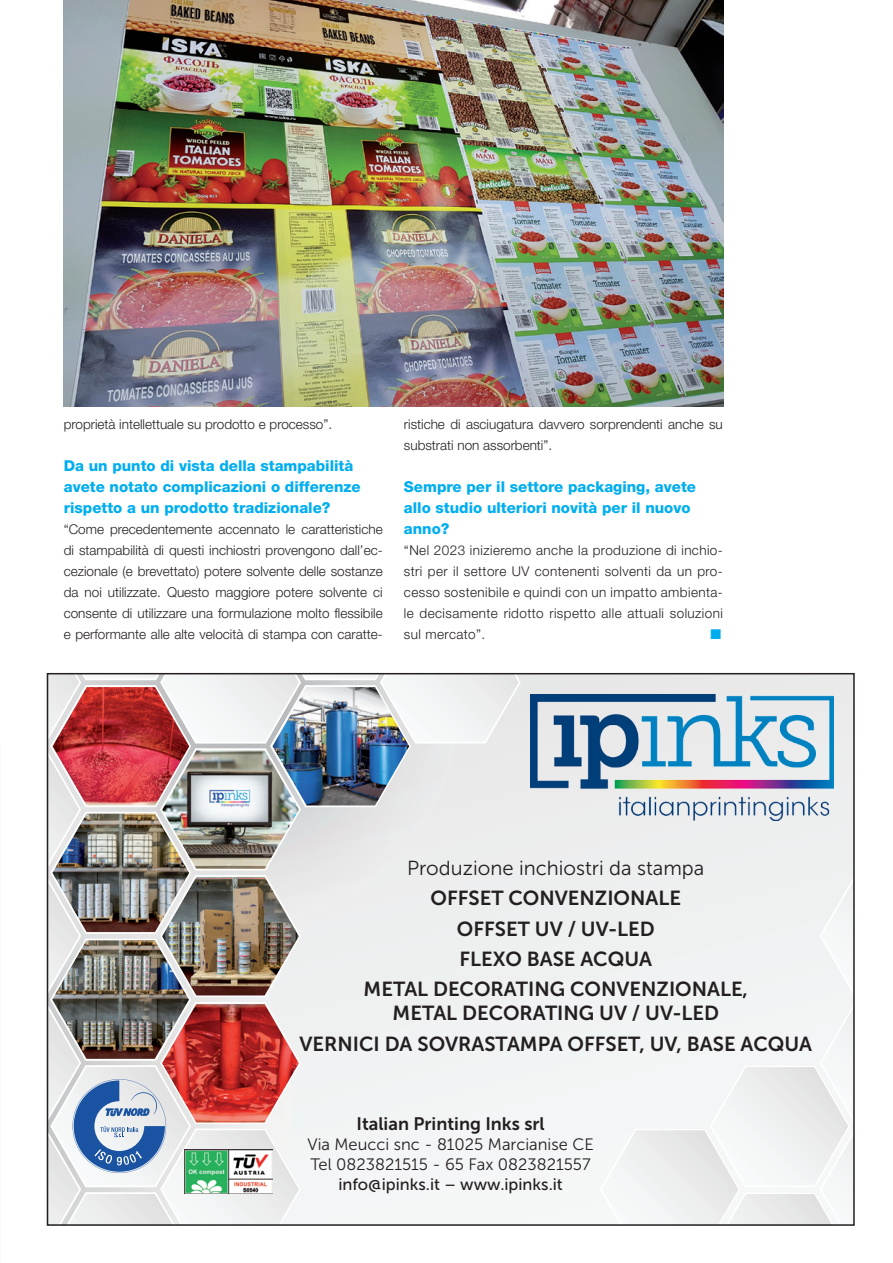
<style>
.page{position:relative;width:893px;height:1263px;background:#fff}
.page>*{position:absolute;margin:0;border:0;box-sizing:border-box;transform-origin:0 0}
.t1{font:20.25px/30.3px "Museo Sans 700";color:#231f20;text-align:center}
.t2{font:18px "Museo Sans 700";color:#231f20}
.t3{font:16.5px/19.8px "Museo Sans 300";color:#231f20;text-align:center}
.t4{font:800 15px/21px "Helvetica Neue LT Std";color:#00aeef}
.t5{font:300 13.5px/21px "Helvetica Neue LT Std";color:#231f20;text-align:justify}
.s1{font-family:"Museo Sans 300"}
.s2{font-family:"Museo Sans 500"}
</style>
<div class="page">
<div style="left:521px;top:676px;width:331px;height:496px;background:#edeff0"></div>
<svg style="left:600px;top:875px;width:252px;height:348px"></svg>
<img style="left:50px;top:676px;width:471px;height:547px">
<img style="left:185px;top:1150px;width:88px;height:43px">
<img style="left:52px;top:940px;width:137px;height:119px">
<img style="left:162px;top:750px;width:137px;height:119px">
<img style="left:162px;top:877px;width:137px;height:118px">
<img style="left:530px;top:694px;width:303px;height:127px">
<img style="left:64px;top:0;width:660px;height:406px">
<p class="t5" style="left:64px;top:413px;width:270px">proprietà intellettuale su prodotto e processo”.</p>
<p class="t4" style="left:64px;top:455px;width:298px">Da un punto di vista della stampabilità avete notato complicazioni o differenze rispetto a un prodotto tradizionale?</p>
<p class="t5" style="left:64px;top:518px;width:320px">“Come precedentemente accennato le caratteristiche di stampabilità di questi inchiostri provengono dall’ec&shy;cezionale (e brevettato) potere solvente delle sostanze da noi utilizzate. Questo maggiore potere solvente ci consente di utilizzare una formulazione molto flessibile e performante alle alte velocità di stampa con caratte-</p>
<p class="t5" style="left:404px;top:413px;width:320px">ristiche di asciugatura davvero sorprendenti anche su substrati non assorbenti”.</p>
<p class="t4" style="left:404px;top:476px;width:294px">Sempre per il settore packaging, avete allo studio ulteriori novità per il nuovo anno?</p>
<p class="t5" style="left:404px;top:539px;width:320px">“Nel 2023 inizieremo anche la produzione di inchio&shy;stri per il settore UV contenenti solventi da un pro&shy;cesso sostenibile e quindi con un impatto ambienta&shy;le decisamente ridotto rispetto alle attuali soluzioni sul mercato”.</p>
<p class="t1" style="left:364px;top:853px;width:386px"><span class="s1">Produzione inchiostri da stampa<br></span>OFFSET CONVENZIONALE<br>OFFSET UV / UV-LED<br>FLEXO BASE ACQUA<br>METAL DECORATING CONVENZIONALE,</p>
<p class="t1" style="left:299px;top:998px;width:514px">METAL DECORATING UV / UV-LED<br>VERNICI DA SOVRASTAMPA OFFSET, UV, BASE ACQUA</p>
<p class="t2" style="left:357px;top:1114px;width:190px">Italian Printing Inks srl</p>
<p class="t3" style="left:307px;top:1134px;width:288px">Via Meucci snc - 81025 Marcianise CE<br>Tel 0823821515 - 65 Fax 0823821557 <span class="s2">info@ipinks.it – www.ipinks.it</span></p>
</div>
